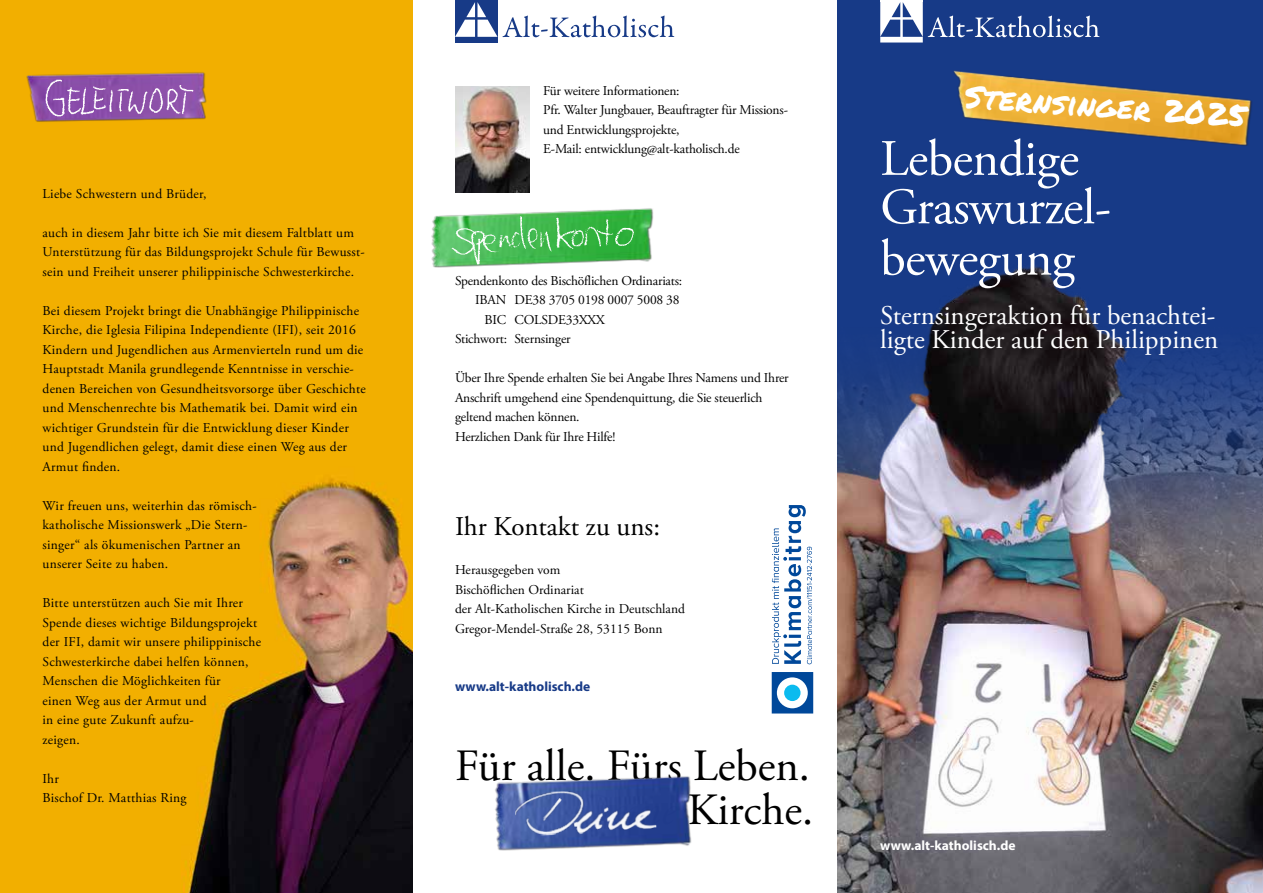
<style>
.page{position:relative;width:1263px;height:893px;background:#fff}
.page>*{position:absolute;margin:0;border:0;box-sizing:border-box;transform-origin:0 0}
.t1{font:51px/49.9px "Adobe Garamond Pro";letter-spacing:-.01em;color:#fff}
.t2{font:44.7px "Adobe Garamond Pro";color:#000}
.t3{font:31.5px "Permanent Marker";color:#fff}
.t4{font:27px/24px "Adobe Garamond Pro";color:#fff}
.t5{font:27px "Adobe Garamond Pro";color:#000}
.t6{font:13.5px/19.5px "Adobe Garamond Pro";letter-spacing:.02em;color:#000}
.t7{font:13.5px/19.5px "Adobe Garamond Pro";letter-spacing:-.015em;color:#000}
.t8{font:13.5px/19.5px "Adobe Garamond Pro";color:#000}
.t9{font:700 13.5px "Myriad Pro";color:#173a87}
.t10{font:700 13.5px "Myriad Pro";color:#fff}
.s1{font-style:italic}
</style>
<div class="page">
<div style="left:838px;top:0;width:425px;height:893px;background:#173a87"></div>
<img style="left:838px;top:266px;width:425px;height:627px">
<img style="left:495px;top:776px;width:197px;height:75px">
<img style="left:514px;top:788px;width:142px;height:48px">
<svg style="left:880px;top:1px;width:219px;height:42px"></svg>
<hr style="left:880px;top:0;width:43px;height:1px;background:#fff">
<div style="left:455px;top:0;width:42px;height:43px;background:#173a87"></div>
<svg style="left:455px;top:2px;width:219px;height:35px"></svg>
<img style="left:953px;top:70px;width:299px;height:76px">
<img style="left:431px;top:208px;width:223px;height:60px">
<div style="left:0;top:0;width:412px;height:893px;background:#f2af00"></div>
<img style="left:183px;top:478px;width:229px;height:415px">
<img style="left:26px;top:72px;width:181px;height:50px">
<img style="left:39px;top:74px;width:155px;height:43px">
<img style="left:444px;top:213px;width:198px;height:55px">
<img style="left:455px;top:86px;width:74px;height:106px">
<svg style="left:772px;top:672px;width:41px;height:41px"></svg>
<div style="left:784px;top:685px;width:16px;height:16px;background:#0bbbef;border-radius:50%"></div>
<svg style="left:772px;top:505px;width:40px;height:159px"></svg>
<p class="t6" style="left:43px;top:184px;width:165px">Liebe Schwestern und Brüder,</p>
<p class="t6" style="left:43px;top:223px;width:324px">auch in diesem Jahr bitte ich Sie mit diesem Faltblatt um<br>Unterstützung für das Bildungsprojekt Schule für Bewusst&shy;sein und Freiheit unserer philippinische Schwesterkirche.</p>
<p class="t6" style="left:43px;top:301px;width:325px">Bei diesem Projekt bringt die Unabhängige Philippinische Kirche, die Iglesia Filipina Independiente (IFI), seit 2016<br>Kindern und Jugendlichen aus Armenvierteln rund um die Hauptstadt Manila grundlegende Kenntnisse in verschie&shy;denen Bereichen von Gesundheitsvorsorge über Geschichte und Menschenrechte bis Mathematik bei. Damit wird ein wichtiger Grundstein für die Entwicklung dieser Kinder und Jugendlichen gelegt, damit diese einen Weg aus der Armut finden.</p>
<p class="t6" style="left:43px;top:496px;width:216px">Wir freuen uns, weiterhin das römisch&shy;katholische Missionswerk „Die Stern&shy;singer“ als ökumenischen Partner an unserer Seite zu haben.</p>
<p class="t6" style="left:43px;top:594px;width:220px">Bitte unterstützen auch Sie mit Ihrer<br>Spende dieses wichtige Bildungsprojekt der IFI, damit wir unsere philippinische<br>Schwesterkirche dabei helfen können,<br>Menschen die Möglichkeiten für<br>einen Weg aus der Armut und<br>in eine gute Zukunft aufzu-<br>zeigen.</p>
<p class="t6" style="left:43px;top:769px;width:146px">Ihr<br>Bischof Dr. Matthias Ring</p>
<p class="t7" style="left:543px;top:81px;width:246px">Für weitere Informationen:<br>Pfr. Walter Jungbauer, Beauftragter für Missions&shy;und Entwicklungsprojekte,<br>E-Mail: entwicklung@alt-katholisch.de</p>
<p class="t7" style="left:455px;top:271px;width:229px">Spendenkonto des Bischöflichen Ordinariats:</p>
<p class="t7" style="left:475px;top:290px;width:206px">IBAN DE38 3705 0198 0007 5008 38</p>
<p class="t7" style="left:484px;top:310px;width:122px">BIC COLSDE33XXX</p>
<p class="t7" style="left:455px;top:329px;width:117px">Stichwort: Sternsinger</p>
<p class="t7" style="left:455px;top:368px;width:335px">Über Ihre Spende erhalten Sie bei Angabe Ihres Namens und Ihrer Anschrift umgehend eine Spendenquittung, die Sie steuerlich geltend machen können.<br>Herzlichen Dank für Ihre Hilfe!</p>
<h3 class="t5" style="left:455px;top:510px;width:207px">Ihr Kontakt zu uns:</h3>
<p class="t8" style="left:455px;top:561px;width:232px">Herausgegeben vom<br>Bischöflichen Ordinariat<br>der Alt-Katholischen Kirche in Deutschland<br>Gregor-Mendel-Straße 28, 53115 Bonn</p>
<p class="t9" style="left:455px;top:678px;width:137px">www.alt-katholisch.de</p>
<h2 class="t2" style="left:455px;top:739px;width:357px">Für alle. Fürs Leben.</h2>
<h2 class="t2" style="left:578px;top:783px;width:237px"><span class="s1">Deine</span> Kirche.</h2>
<h3 class="t3" style="left:967px;top:73px;width:283px;rotate:4deg">Sternsinger 2025</h3>
<h1 class="t1" style="left:880px;top:135px;width:229px">Lebendige<br>Graswurzel&shy;bewegung</h1>
<h3 class="t4" style="left:880px;top:304px;width:340px">Sternsingeraktion für benachtei&shy;ligte Kinder auf den Philippinen</h3>
<p class="t10" style="left:880px;top:837px;width:137px">www.alt-katholisch.de</p>
</div>
